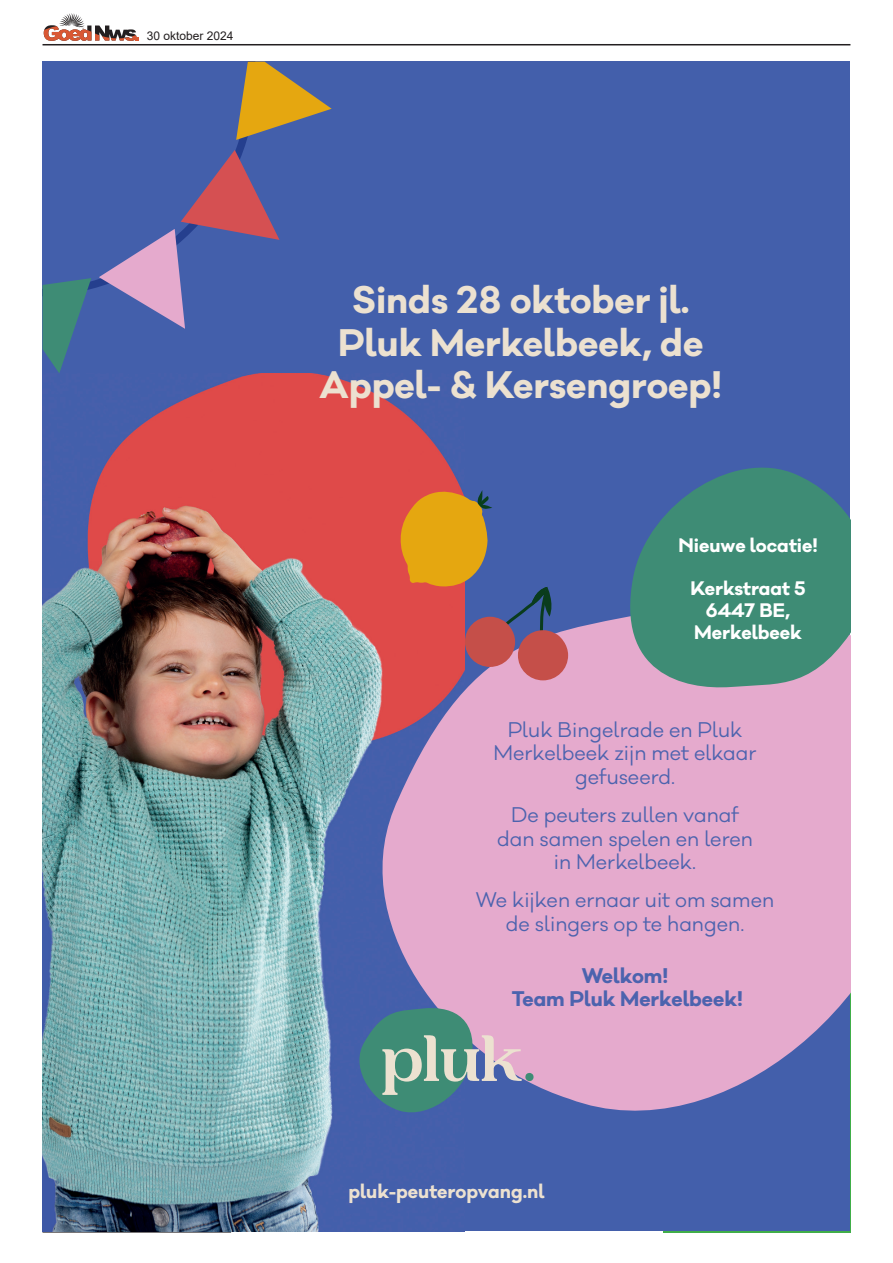
<style>
.page{position:relative;width:893px;height:1263px;background:#fff}
.page>*{position:absolute;margin:0;border:0;box-sizing:border-box;transform-origin:0 0}
.t1{font:700 35.25px/42.3px "Galano Classic Alt";color:#ece1d0;text-align:center}
.t2{font:19.5px/23.4px "Galano Classic Alt";color:#4c63ae;text-align:center}
.t3{font:700 19.5px/23.4px "Galano Classic Alt";color:#4c63ae;text-align:center}
.t4{font:700 18px/21.6px "Galano Classic Alt";color:#fff;text-align:center}
.t5{font:700 18px "Galano Classic Alt";color:#ece1d0}
.t6{font:12px "Arial";color:#231f20}
</style>
<div class="page">
<hr style="left:43px;top:44px;width:807px;height:1px;background:#231f20">
<svg style="left:44px;top:13px;width:95px;height:28px"></svg>
<div style="left:43px;top:62px;width:807px;height:1169px;background:#435fab"></div>
<svg style="left:43px;top:278px;width:48px;height:95px"></svg>
<svg style="left:99px;top:150px;width:180px;height:179px"></svg>
<svg style="left:236px;top:62px;width:96px;height:78px"></svg>
<img style="left:43px;top:373px;width:419px;height:858px">
<svg style="left:341px;top:586px;width:509px;height:570px;fill:#e5aacd"></svg>
<svg style="left:350px;top:1006px;width:184px;height:117px"></svg>
<svg style="left:615px;top:467px;width:235px;height:224px;background:#4d8785"></svg>
<svg style="left:398px;top:490px;width:170px;height:190px"></svg>
<p class="t6" style="left:147px;top:27px;width:88px">30 oktober 2024</p>
<h1 class="t1" style="left:320px;top:279px;width:404px">Sinds 28 oktober jl.<br>Pluk Merkelbeek, de<br>Appel- &amp; Kersengroep!</h1>
<p class="t4" style="left:678px;top:535px;width:141px">Nieuwe locatie!</p>
<p class="t4" style="left:690px;top:578px;width:117px">Kerkstraat 5<br>6447 BE,<br>Merkelbeek</p>
<p class="t2" style="left:494px;top:718px;width:265px">Pluk Bingelrade en Pluk<br>Merkelbeek zijn met elkaar gefuseerd.</p>
<p class="t2" style="left:497px;top:803px;width:257px">De peuters zullen vanaf dan samen spelen en leren in Merkelbeek.</p>
<p class="t2" style="left:476px;top:889px;width:300px">We kijken ernaar uit om samen de slingers op te hangen.</p>
<p class="t3" style="left:512px;top:964px;width:233px">Welkom!<br>Team Pluk Merkelbeek!</p>
<p class="t5" style="left:349px;top:1179px;width:197px">pluk-peuteropvang.nl</p>
</div>
